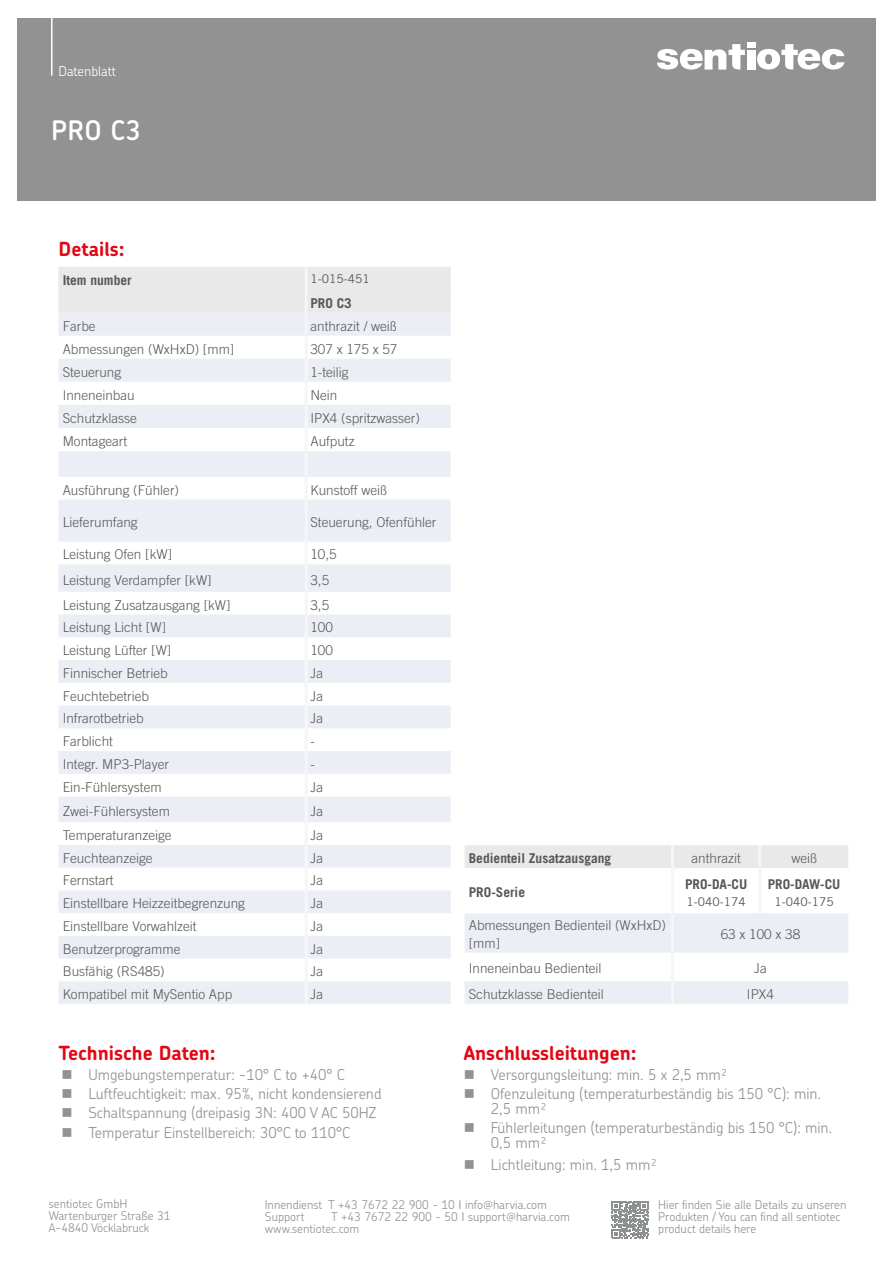
<style>
.page{position:relative;width:893px;height:1263px;background:#fff}
.page>*{position:absolute;margin:0;border:0;box-sizing:border-box;transform-origin:0 0}
.t1{font:600 27px "Chevin Pro";color:#fff}
.t2{font:700 19.5px "Chevin Pro";color:#e30613}
.t3{font:300 15px/19.2px "Chevin Pro";color:#929292}
.t4{font:300 13.5px/18px "Trade Gothic LT Com";color:#575756}
.t5{font:700 13.5px "Trade Gothic LT Com";color:#575756}
.t6{font:300 13.5px "Chevin Pro";color:#fff}
.t7{font:300 12px/12px "Chevin Pro";color:#929292}
.t8{font:12px "Trade Gothic LT Std";color:#575756}
</style>
<div class="page">
<div style="left:17px;top:18px;width:859px;height:183px;background:#929292"></div>
<svg style="left:657px;top:44px;width:88px;height:26px"></svg>
<svg style="left:757px;top:44px;width:87px;height:26px"></svg>
<div style="left:747px;top:50px;width:8px;height:20px;background:#fff"></div>
<div style="left:747px;top:43px;width:8px;height:5px;background:#fff"></div>
<hr style="left:51px;top:4px;width:2px;height:72px;background:#fff">
<svg style="left:611px;top:1201px;width:37px;height:37px"></svg>
<div style="left:58px;top:267px;width:393px;height:46px;background:#e9e9e9"></div>
<svg style="left:58px;top:313px;width:393px;height:691px;fill:#eceef5"></svg>
<hr style="left:305px;top:728px;width:3px;height:23px;background:#f6f6f6">
<hr style="left:305px;top:267px;width:3px;height:23px;background:#f6f6f6">
<hr style="left:305px;top:290px;width:3px;height:23px;background:#f6f6f6">
<hr style="left:305px;top:500px;width:3px;height:42px;background:#f6f6f6">
<hr style="left:305px;top:981px;width:3px;height:23px;background:#f6f6f6">
<hr style="left:305px;top:313px;width:3px;height:23px;background:#f6f6f6">
<hr style="left:305px;top:336px;width:3px;height:23px;background:#f6f6f6">
<hr style="left:305px;top:359px;width:3px;height:23px;background:#f6f6f6">
<hr style="left:305px;top:382px;width:3px;height:23px;background:#f6f6f6">
<hr style="left:305px;top:405px;width:3px;height:23px;background:#f6f6f6">
<hr style="left:305px;top:428px;width:3px;height:23px;background:#f6f6f6">
<hr style="left:305px;top:451px;width:3px;height:26px;background:#f6f6f6">
<hr style="left:305px;top:477px;width:3px;height:23px;background:#f6f6f6">
<hr style="left:305px;top:542px;width:3px;height:22px;background:#f6f6f6">
<hr style="left:305px;top:564px;width:3px;height:28px;background:#f6f6f6">
<hr style="left:305px;top:592px;width:3px;height:22px;background:#f6f6f6">
<hr style="left:305px;top:614px;width:3px;height:23px;background:#f6f6f6">
<hr style="left:305px;top:637px;width:3px;height:23px;background:#f6f6f6">
<hr style="left:305px;top:660px;width:3px;height:23px;background:#f6f6f6">
<hr style="left:305px;top:683px;width:3px;height:22px;background:#f6f6f6">
<hr style="left:305px;top:705px;width:3px;height:23px;background:#f6f6f6">
<hr style="left:305px;top:751px;width:3px;height:23px;background:#f6f6f6">
<hr style="left:305px;top:774px;width:3px;height:22px;background:#f6f6f6">
<hr style="left:305px;top:796px;width:3px;height:26px;background:#f6f6f6">
<hr style="left:305px;top:822px;width:3px;height:23px;background:#f6f6f6">
<hr style="left:305px;top:845px;width:3px;height:23px;background:#f6f6f6">
<hr style="left:305px;top:868px;width:3px;height:22px;background:#f6f6f6">
<hr style="left:305px;top:890px;width:3px;height:23px;background:#f6f6f6">
<hr style="left:305px;top:913px;width:3px;height:23px;background:#f6f6f6">
<hr style="left:305px;top:936px;width:3px;height:23px;background:#f6f6f6">
<hr style="left:305px;top:959px;width:3px;height:22px;background:#f6f6f6">
<svg style="left:465px;top:913px;width:383px;height:91px"></svg>
<hr style="left:671px;top:913px;width:3px;height:40px;background:#f6f6f6">
<hr style="left:671px;top:953px;width:3px;height:28px;background:#f6f6f6">
<hr style="left:671px;top:981px;width:3px;height:23px;background:#f6f6f6">
<div style="left:465px;top:845px;width:383px;height:23px;background:#e9e9e9"></div>
<hr style="left:671px;top:868px;width:3px;height:45px;background:#f6f6f6">
<hr style="left:758px;top:868px;width:3px;height:45px;background:#f6f6f6">
<hr style="left:671px;top:845px;width:3px;height:23px;background:#f6f6f6">
<hr style="left:758px;top:845px;width:3px;height:23px;background:#f6f6f6">
<p class="t6" style="left:58px;top:62px;width:59px">Datenblatt</p>
<h1 class="t1" style="left:51px;top:112px;width:92px">PRO C3</h1>
<h2 class="t2" style="left:59px;top:236px;width:68px">Details:</h2>
<p class="t5" style="left:63px;top:272px;width:70px">Item number</p>
<p class="t8" style="left:310px;top:271px;width:61px">1-015-451</p>
<p class="t5" style="left:310px;top:295px;width:43px">PRO C3</p>
<p class="t4" style="left:63px;top:317px;width:35px">Farbe</p>
<p class="t4" style="left:310px;top:317px;width:88px">anthrazit / weiß</p>
<p class="t4" style="left:63px;top:340px;width:173px">Abmessungen (WxHxD) [mm]</p>
<p class="t4" style="left:310px;top:340px;width:89px">307 x 175 x 57</p>
<p class="t4" style="left:63px;top:363px;width:60px">Steuerung</p>
<p class="t4" style="left:310px;top:363px;width:40px">1-teilig</p>
<p class="t4" style="left:63px;top:386px;width:74px">Inneneinbau</p>
<p class="t4" style="left:310px;top:386px;width:28px">Nein</p>
<p class="t4" style="left:63px;top:409px;width:76px">Schutzklasse</p>
<p class="t4" style="left:310px;top:409px;width:111px">IPX4 (spritzwasser)</p>
<p class="t4" style="left:63px;top:432px;width:66px">Montageart</p>
<p class="t4" style="left:310px;top:432px;width:46px">Aufputz</p>
<p class="t4" style="left:63px;top:481px;width:118px">Ausführung (Fühler)</p>
<p class="t4" style="left:310px;top:481px;width:78px">Kunstoff weiß</p>
<p class="t4" style="left:63px;top:513px;width:77px">Lieferumfang</p>
<p class="t4" style="left:310px;top:513px;width:128px">Steuerung, Ofenfühler</p>
<p class="t4" style="left:63px;top:545px;width:111px">Leistung Ofen [kW]</p>
<p class="t4" style="left:310px;top:545px;width:28px">10,5</p>
<p class="t4" style="left:63px;top:570px;width:151px">Leistung Verdampfer [kW]</p>
<p class="t4" style="left:310px;top:570px;width:20px">3,5</p>
<p class="t4" style="left:63px;top:596px;width:170px">Leistung Zusatzausgang [kW]</p>
<p class="t4" style="left:310px;top:596px;width:20px">3,5</p>
<p class="t4" style="left:63px;top:618px;width:105px">Leistung Licht [W]</p>
<p class="t4" style="left:310px;top:618px;width:24px">100</p>
<p class="t4" style="left:63px;top:641px;width:110px">Leistung Lüfter [W]</p>
<p class="t4" style="left:310px;top:641px;width:24px">100</p>
<p class="t4" style="left:63px;top:664px;width:107px">Finnischer Betrieb</p>
<p class="t4" style="left:310px;top:664px;width:14px">Ja</p>
<p class="t4" style="left:63px;top:687px;width:88px">Feuchtebetrieb</p>
<p class="t4" style="left:310px;top:687px;width:14px">Ja</p>
<p class="t4" style="left:63px;top:709px;width:83px">Infrarotbetrieb</p>
<p class="t4" style="left:310px;top:709px;width:14px">Ja</p>
<p class="t4" style="left:63px;top:732px;width:52px">Farblicht</p>
<p class="t4" style="left:310px;top:732px;width:6px">-</p>
<p class="t4" style="left:63px;top:755px;width:108px">Integr. MP3-Player</p>
<p class="t4" style="left:310px;top:755px;width:6px">-</p>
<p class="t4" style="left:63px;top:778px;width:100px">Ein-Fühlersystem</p>
<p class="t4" style="left:310px;top:778px;width:14px">Ja</p>
<p class="t4" style="left:63px;top:802px;width:109px">Zwei-Fühlersystem</p>
<p class="t4" style="left:310px;top:802px;width:14px">Ja</p>
<p class="t4" style="left:63px;top:826px;width:111px">Temperaturanzeige</p>
<p class="t4" style="left:310px;top:826px;width:14px">Ja</p>
<p class="t4" style="left:63px;top:849px;width:92px">Feuchteanzeige</p>
<p class="t4" style="left:310px;top:849px;width:14px">Ja</p>
<p class="t4" style="left:63px;top:871px;width:53px">Fernstart</p>
<p class="t4" style="left:310px;top:871px;width:14px">Ja</p>
<p class="t4" style="left:63px;top:894px;width:184px">Einstellbare Heizzeitbegrenzung</p>
<p class="t4" style="left:310px;top:894px;width:14px">Ja</p>
<p class="t4" style="left:63px;top:917px;width:136px">Einstellbare Vorwahlzeit</p>
<p class="t4" style="left:310px;top:917px;width:14px">Ja</p>
<p class="t4" style="left:63px;top:940px;width:119px">Benutzerprogramme</p>
<p class="t4" style="left:310px;top:940px;width:14px">Ja</p>
<p class="t4" style="left:63px;top:962px;width:104px">Busfähig (RS485)</p>
<p class="t4" style="left:310px;top:962px;width:14px">Ja</p>
<p class="t4" style="left:63px;top:985px;width:171px">Kompatibel mit MySentio App</p>
<p class="t4" style="left:310px;top:985px;width:14px">Ja</p>
<h2 class="t2" style="left:58px;top:1040px;width:159px">Technische Daten:</h2>
<p class="t3" style="left:88px;top:1064px;width:295px">Umgebungstemperatur: -10° C to +40° C Luftfeuchtigkeit: max. 95%, nicht kondensierend Schaltspannung (dreipasig 3N: 400 V AC 50HZ Temperatur Einstellbereich: 30°C to 110°C</p>
<p class="t5" style="left:469px;top:850px;width:144px">Bedienteil Zusatzausgang</p>
<p class="t4" style="left:691px;top:849px;width:51px">anthrazit</p>
<p class="t4" style="left:791px;top:849px;width:27px">weiß</p>
<p class="t5" style="left:469px;top:884px;width:58px">PRO-Serie</p>
<p class="t5" style="left:685px;top:876px;width:64px">PRO-DA-CU</p>
<p class="t8" style="left:687px;top:894px;width:61px">1-040-174</p>
<p class="t5" style="left:768px;top:876px;width:74px">PRO-DAW-CU</p>
<p class="t8" style="left:774px;top:894px;width:61px">1-040-175</p>
<p class="t4" style="left:469px;top:916px;width:199px">Abmessungen Bedienteil (WxHxD) [mm]</p>
<p class="t4" style="left:721px;top:925px;width:81px">63 x 100 x 38</p>
<p class="t4" style="left:469px;top:959px;width:134px">Inneneinbau Bedienteil</p>
<p class="t4" style="left:754px;top:959px;width:14px">Ja</p>
<p class="t4" style="left:469px;top:985px;width:137px">Schutzklasse Bedienteil</p>
<p class="t4" style="left:747px;top:985px;width:29px">IPX4</p>
<h2 class="t2" style="left:464px;top:1040px;width:174px">Anschlussleitungen:</h2>
<p class="t3" style="left:491px;top:1064px;width:332px">Versorgungsleitung: min. 5 x 2,5 mm²<br>Ofenzuleitung (temperaturbeständig bis 150 °C): min.</p>
<p class="t3" style="left:491px;top:1099px;width:343px">2,5 mm²<br>Fühlerleitungen (temperaturbeständig bis 150 °C): min.</p>
<p class="t3" style="left:491px;top:1132px;width:168px;line-height:21.5px">0,5 mm²<br>Lichtleitung: min. 1,5 mm²</p>
<p class="t7" style="left:49px;top:1197px;width:123px">sentiotec GmbH<br>Wartenburger Straße 31<br>A-4840 Vöcklabruck</p>
<p class="t7" style="left:658px;top:1199px;width:190px">Hier finden Sie alle Details zu unseren<br>Produkten / You can find all sentiotec product details here</p>
<p class="t7" style="left:265px;top:1198px;width:284px">Innendienst T +43 7672 22 900 - 10 info@harvia.com<br>Support</p>
<p class="t7" style="left:265px;top:1210px;width:307px;text-indent:66px">T +43 7672 22 900 - 50 support@harvia.com www.sentiotec.com</p>
</div>
